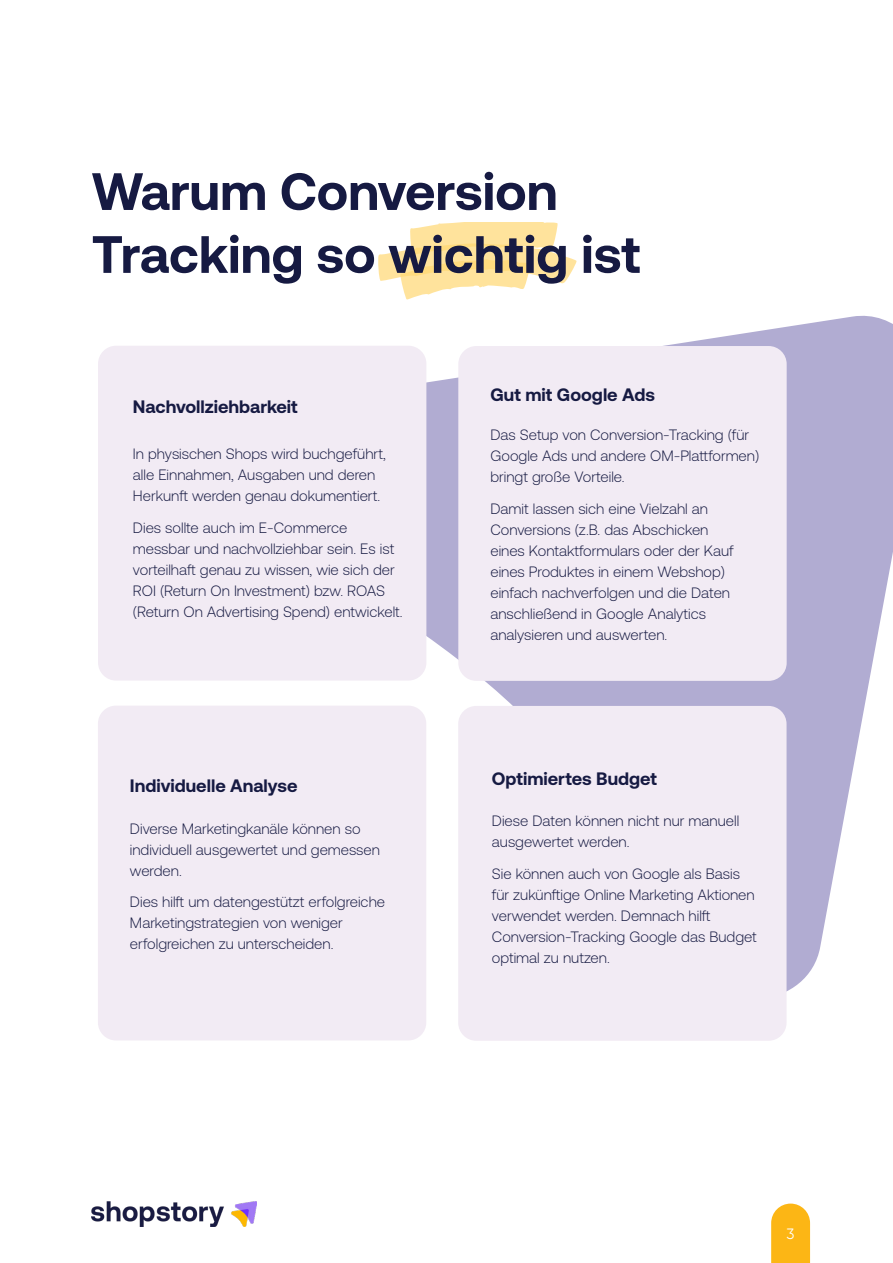
<style>
.page{position:relative;width:893px;height:1263px;background:#fff}
.page>*{position:absolute;margin:0;border:0;box-sizing:border-box;transform-origin:0 0}
.t1{font:700 52.5px/62.8px "Aeonik";color:#161a42}
.t2{font:700 18px "Aeonik";color:#161a42}
.t3{font:300 15px/21px "Aeonik";color:#161a42}
.t4{font:15px "Gilroy";color:#fff}
</style>
<div class="page">
<img style="left:92px;top:1202px;width:165px;height:24px">
<svg style="left:771px;top:1203px;width:39px;height:60px"></svg>
<svg style="left:205px;top:315px;width:688px;height:704px;fill:#b1acd2"></svg>
<div style="left:98px;top:706px;width:328px;height:334px;background:#f2ebf4;border-radius:18px"></div>
<div style="left:458px;top:706px;width:328px;height:335px;background:#f2ebf4;border-radius:18px"></div>
<div style="left:98px;top:346px;width:328px;height:334px;background:#f2ebf4;border-radius:18px"></div>
<div style="left:458px;top:346px;width:329px;height:335px;background:#f2ebf4;border-radius:18px"></div>
<svg style="left:378px;top:223px;width:199px;height:76px"></svg>
<h1 class="t1" style="left:92px;top:160px;width:550px">Warum Conversion<br>Tracking so wichtig ist</h1>
<p class="t2" style="left:133px;top:396px;width:166px">Nachvollziehbarkeit</p>
<p class="t3" style="left:133px;top:443px;width:254px">In physischen Shops wird buchgeführt, alle Einnahmen, Ausgaben und deren<br>Herkunft werden genau dokumentiert.</p>
<p class="t3" style="left:133px;top:517px;width:271px">Dies sollte auch im E-Commerce messbar und nachvollziehbar sein. Es ist vorteilhaft genau zu wissen, wie sich der ROI (Return On Investment) bzw. ROAS (Return On Advertising Spend) entwickelt.</p>
<p class="t2" style="left:130px;top:775px;width:169px">Individuelle Analyse</p>
<p class="t3" style="left:130px;top:818px;width:251px">Diverse Marketingkanäle können so individuell ausgewertet und gemessen werden.</p>
<p class="t3" style="left:130px;top:892px;width:257px">Dies hilft um datengestützt erfolgreiche<br>Marketingstrategien von weniger erfolgreichen zu unterscheiden.</p>
<p class="t2" style="left:490px;top:385px;width:166px">Gut mit Google Ads</p>
<p class="t3" style="left:490px;top:425px;width:270px">Das Setup von Conversion-Tracking (für<br>Google Ads und andere OM-Plattformen) bringt große Vorteile.</p>
<p class="t3" style="left:490px;top:498px;width:245px">Damit lassen sich eine Vielzahl an Conversions (z.B. das Abschicken eines Kontaktformulars oder der Kauf eines Produktes in einem Webshop) einfach nachverfolgen und die Daten anschließend in Google Analytics analysieren und auswerten.</p>
<p class="t2" style="left:492px;top:768px;width:167px">Optimiertes Budget</p>
<p class="t3" style="left:492px;top:811px;width:249px">Diese Daten können nicht nur manuell ausgewertet werden.</p>
<p class="t3" style="left:492px;top:863px;width:266px">Sie können auch von Google als Basis für zukünftige Online Marketing Aktionen verwendet werden. Demnach hilft Conversion-Tracking Google das Budget optimal zu nutzen.</p>
<p class="t4" style="left:787px;top:1225px;width:9px">3</p>
</div>
